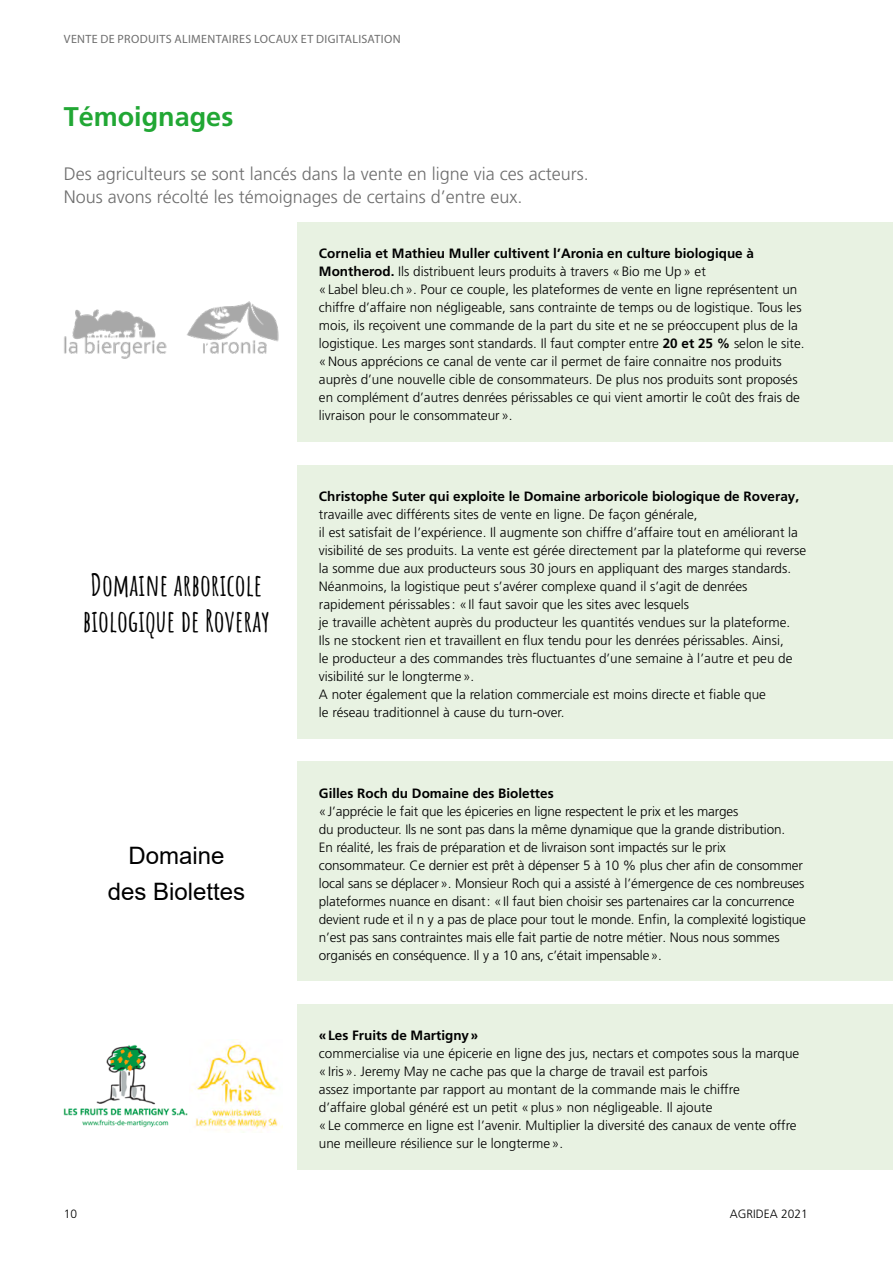
<style>
.page{position:relative;width:893px;height:1263px;background:#fff}
.page>*{position:absolute;margin:0;border:0;box-sizing:border-box;transform-origin:0 0}
.t1{font:700 30px/36px "Amatic SC";color:#000}
.t2{font:700 27px "Frutiger";color:#21a734}
.t3{font:24px/36px "Arial";color:#000;text-align:center}
.t4{font:300 18px/22.5px "Frutiger";color:#6e6e6e}
.t5{font:300 13.5px/18px "Frutiger LT Pro";color:#000}
.t6{font:700 13.5px "Frutiger LT Pro";color:#000}
.t7{font:12px "Myriad Pro";letter-spacing:.03em;color:#6e6e6e}
.t8{font:300 12px "Frutiger";color:#000}
.s1{font-weight:700}
</style>
<div class="page">
<div style="left:298px;top:222px;width:595px;height:220px;background:#e8f2e2"></div>
<div style="left:298px;top:465px;width:595px;height:273px;background:#e8f2e2"></div>
<div style="left:298px;top:761px;width:595px;height:220px;background:#e8f2e2"></div>
<div style="left:298px;top:1004px;width:595px;height:165px;background:#e8f2e2"></div>
<img style="left:63px;top:1044px;width:125px;height:84px">
<img style="left:64px;top:301px;width:215px;height:58px">
<img style="left:195px;top:1039px;width:87px;height:93px">
<p class="t7" style="left:64px;top:32px;width:338px">VENTE DE PRODUITS ALIMENTAIRES LOCAUX ET DIGITALISATION</p>
<h2 class="t2" style="left:64px;top:101px;width:171px">Témoignages</h2>
<h3 class="t4" style="left:64px;top:162px;width:527px">Des agriculteurs se sont lancés dans la vente en ligne via ces acteurs.<br>Nous avons récolté les témoignages de certains d’entre eux.</h3>
<h1 class="t1" style="left:83px;top:565px;width:188px">Domaine arboricole biologique de Roveray</h1>
<h3 class="t3" style="left:108px;top:837px;width:139px">Domaine des Biolettes</h3>
<p class="t5" style="left:319px;top:244px;width:487px"><span class="s1">Cornelia et Mathieu Muller cultivent l’Aronia en culture biologique à Montherod.</span> Ils distribuent leurs produits à travers «Bio me Up» et<br>«Label bleu.ch». Pour ce couple, les plateformes de vente en ligne représentent un chiffre d’affaire non négligeable, sans contrainte de temps ou de logistique. Tous les mois, ils reçoivent une commande de la part du site et ne se préoccupent plus de la logistique. Les marges sont standards. Il faut compter entre <span class="s1">20 et 25 %</span> selon le site. «Nous apprécions ce canal de vente car il permet de faire connaitre nos produits auprès d’une nouvelle cible de consommateurs. De plus nos produits sont proposés en complément d’autres denrées périssables ce qui vient amortir le coût des frais de livraison pour le consommateur».</p>
<p class="t6" style="left:319px;top:488px;width:482px">Christophe Suter qui exploite le Domaine arboricole biologique de Roveray,</p>
<p class="t5" style="left:319px;top:505px;width:489px">travaille avec différents sites de vente en ligne. De façon générale,<br>il est satisfait de l’expérience. Il augmente son chiffre d’affaire tout en améliorant la visibilité de ses produits. La vente est gérée directement par la plateforme qui reverse la somme due aux producteurs sous 30 jours en appliquant des marges standards.<br>Néanmoins, la logistique peut s’avérer complexe quand il s’agit de denrées rapidement périssables: «Il faut savoir que les sites avec lesquels<br>je travaille achètent auprès du producteur les quantités vendues sur la plateforme.<br>Ils ne stockent rien et travaillent en flux tendu pour les denrées périssables. Ainsi,<br>le producteur a des commandes très fluctuantes d’une semaine à l’autre et peu de visibilité sur le longterme».<br>A noter également que la relation commerciale est moins directe et fiable que<br>le réseau traditionnel à cause du turn-over.</p>
<p class="t6" style="left:319px;top:785px;width:236px">Gilles Roch du Domaine des Biolettes</p>
<p class="t5" style="left:319px;top:802px;width:489px">«J’apprécie le fait que les épiceries en ligne respectent le prix et les marges<br>du producteur. Ils ne sont pas dans la même dynamique que la grande distribution.<br>En réalité, les frais de préparation et de livraison sont impactés sur le prix consommateur. Ce dernier est prêt à dépenser 5 à 10 % plus cher afin de consommer local sans se déplacer». Monsieur Roch qui a assisté à l’émergence de ces nombreuses plateformes nuance en disant: «Il faut bien choisir ses partenaires car la concurrence devient rude et il n y a pas de place pour tout le monde. Enfin, la complexité logistique n’est pas sans contraintes mais elle fait partie de notre métier. Nous nous sommes organisés en conséquence. Il y a 10 ans, c’était impensable».</p>
<p class="t6" style="left:319px;top:1027px;width:161px">«Les Fruits de Martigny»</p>
<p class="t5" style="left:319px;top:1044px;width:482px">commercialise via une épicerie en ligne des jus, nectars et compotes sous la marque «Iris». Jeremy May ne cache pas que la charge de travail est parfois<br>assez importante par rapport au montant de la commande mais le chiffre<br>d’affaire global généré est un petit «plus» non négligeable. Il ajoute<br>«Le commerce en ligne est l’avenir. Multiplier la diversité des canaux de vente offre une meilleure résilience sur le longterme».</p>
<p class="t8" style="left:64px;top:1207px;width:15px">10</p>
<p class="t8" style="left:730px;top:1207px;width:80px">AGRIDEA 2021</p>
</div>
